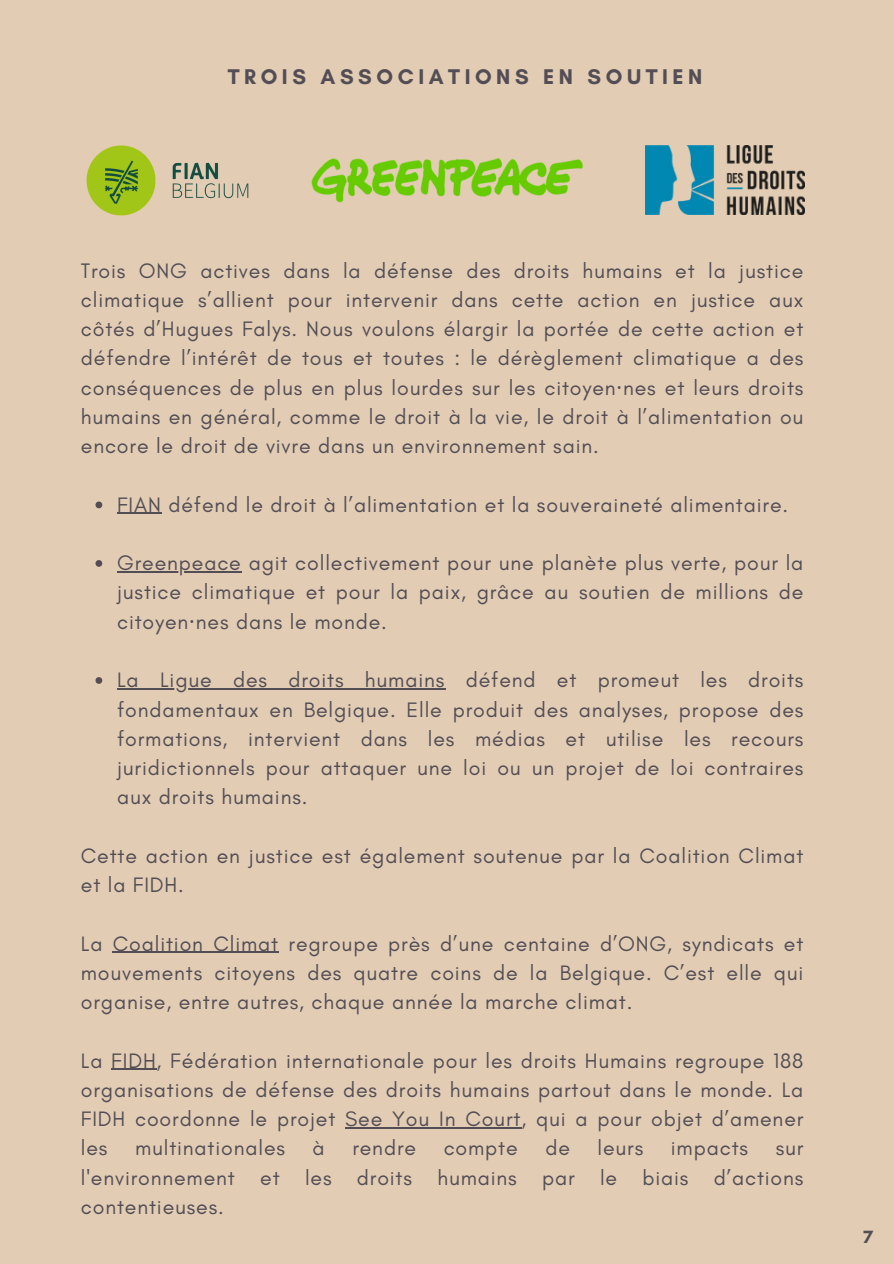
<style>
.page{position:relative;width:894px;height:1264px;background:#fff}
.page>*{position:absolute;margin:0;border:0;box-sizing:border-box;transform-origin:0 0}
.t1{font:700 21.6px "Glacial Indifference";letter-spacing:.21em;color:#534e55}
.t2{font:21.3px/29.2px "Glacial Indifference";letter-spacing:.04em;color:#534e55;text-align:justify}
.t3{font:700 18px "Glacial Indifference";color:#534e55}
.s1{font-family:"Noto Sans"}
</style>
<div class="page">
<div style="left:0;top:0;width:893px;height:1263px;background:#e2ccb4"></div>
<img style="left:86px;top:145px;width:163px;height:71px">
<img style="left:311px;top:158px;width:271px;height:44px">
<img style="left:645px;top:146px;width:159px;height:68px">
<svg style="left:95px;top:501px;width:7px;height:7px"></svg>
<hr style="left:117px;top:513px;width:45px;height:1px;background:#534e55">
<svg style="left:95px;top:560px;width:7px;height:7px"></svg>
<hr style="left:117px;top:571px;width:125px;height:1px;background:#534e55">
<svg style="left:95px;top:677px;width:7px;height:7px"></svg>
<hr style="left:117px;top:688px;width:328px;height:1px;background:#534e55">
<hr style="left:113px;top:951px;width:166px;height:1px;background:#534e55">
<hr style="left:111px;top:1068px;width:45px;height:1px;background:#534e55">
<hr style="left:345px;top:1127px;width:176px;height:1px;background:#534e55">
<p class="t1" style="left:228px;top:63px;width:476px">TROIS ASSOCIATIONS EN SOUTIEN</p>
<p class="t2" style="left:81px;top:255px;width:723px">Trois ONG actives dans la défense des droits humains et la justice climatique s’allient pour intervenir dans cette action en justice aux côtés d’Hugues Falys. Nous voulons élargir la portée de cette action et défendre l’intérêt de tous et toutes : le dérèglement climatique a des conséquences de plus en plus lourdes sur les citoyen<span class="s1">·</span>nes et leurs droits humains en général, comme le droit à la vie, le droit à l’alimentation ou encore le droit de vivre dans un environnement sain.</p>
<p class="t2" style="left:117px;top:489px;width:672px">FIAN défend le droit à l’alimentation et la souveraineté alimentaire.</p>
<p class="t2" style="left:117px;top:548px;width:687px">Greenpeace agit collectivement pour une planète plus verte, pour la justice climatique et pour la paix, grâce au soutien de millions de citoyen<span class="s1">·</span>nes dans le monde.</p>
<p class="t2" style="left:117px;top:665px;width:687px">La Ligue des droits humains défend et promeut les droits fondamentaux en Belgique. Elle produit des analyses, propose des formations, intervient dans les médias et utilise les recours juridictionnels pour attaquer une loi ou un projet de loi contraires aux droits humains.</p>
<p class="t2" style="left:81px;top:840px;width:723px">Cette action en justice est également soutenue par la Coalition Climat et la FIDH.</p>
<p class="t2" style="left:81px;top:928px;width:723px">La Coalition Climat regroupe près d’une centaine d’ONG, syndicats et mouvements citoyens des quatre coins de la Belgique. C’est elle qui organise, entre autres, chaque année la marche climat.</p>
<p class="t2" style="left:81px;top:1045px;width:723px">La FIDH, Fédération internationale pour les droits Humains regroupe 188 organisations de défense des droits humains partout dans le monde. La FIDH coordonne le projet See You In Court, qui a pour objet d’amener les</p>
<p class="t2" style="left:135px;top:1133px;width:151px">multinationales</p>
<p class="t2" style="left:312px;top:1133px;width:14px">à</p>
<p class="t2" style="left:352px;top:1133px;width:65px">rendre</p>
<p class="t2" style="left:443px;top:1133px;width:76px">compte</p>
<p class="t2" style="left:545px;top:1133px;width:26px">de</p>
<p class="t2" style="left:597px;top:1133px;width:47px">leurs</p>
<p class="t2" style="left:670px;top:1133px;width:79px">impacts</p>
<p class="t2" style="left:81px;top:1133px;width:723px;text-indent:694px">sur l'environnement et les droits humains par le biais d’actions contentieuses.</p>
<p class="t3" style="left:863px;top:1225px;width:11px">7</p>
</div>
